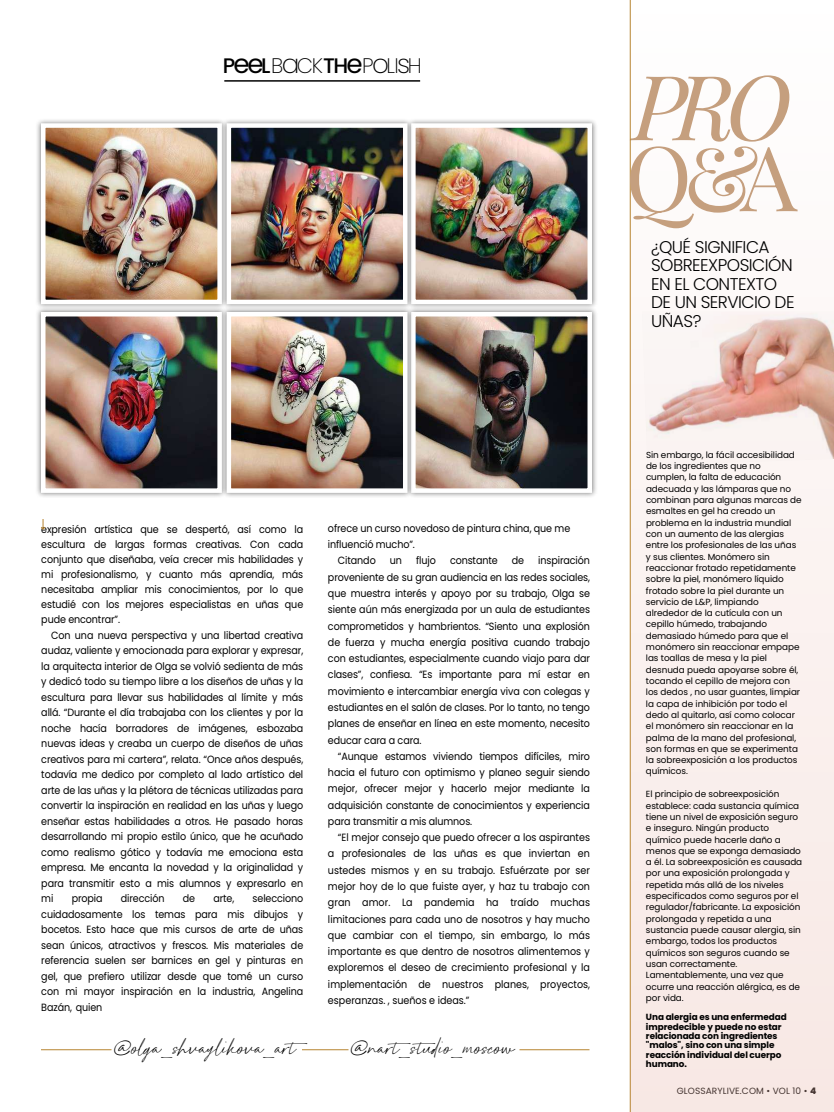
<style>
.page{position:relative;width:834px;height:1112px;background:#fff}
.page>*{position:absolute;margin:0;border:0;box-sizing:border-box;transform-origin:0 0}
.t1{font:italic 90px "Playfair Display";color:#c59f7e}
.t2{font:90px "Playfair Display";color:#c59f7e}
.t3{font:26px "Handletters Demo";color:#000}
.t4{font:200 21px "Poppins";color:#000}
.t5{font:300 17px/18.5px "Poppins";letter-spacing:-.03em;color:#000}
.t6{font:10.5px/16.2px "Poppins";letter-spacing:-.01em;color:#000;text-align:justify;scale:.91 1}
.t7{font:9px "Poppins";letter-spacing:.01em;color:#000}
.t8{font:8.85px/11.3px "Poppins";letter-spacing:-.01em;color:#000}
.t9{font:700 8.85px/9.3px "Poppins";letter-spacing:-.01em;color:#000}
.s1{font-weight:500}
.s2{font-weight:400;font-size:26.15px}
.s3{font-size:26.15px}
.s4{font-size:8.75px}
.s5{font-weight:800}
</style>
<div class="page">
<hr style="left:224px;top:80px;width:196px;height:2px;background:#000">
<hr style="left:41px;top:1050px;width:71px;height:1px;background:#b78431">
<hr style="left:302px;top:1050px;width:46px;height:1px;background:#b78431">
<hr style="left:520px;top:1050px;width:70px;height:1px;background:#b78431">
<div style="left:630px;top:0;width:204px;height:1112px;background:linear-gradient(to right,#fbf3f1,#fbf3f1)"></div>
<hr style="left:630px;top:0;width:1px;height:1112px;background:#b78431">
<img style="left:642px;top:312px;width:192px;height:154px">
<div style="left:406px;top:118px;width:192px;height:192px;background:#000;opacity:.5"></div>
<img style="left:416px;top:128px;width:171px;height:171px">
<div style="left:411px;top:123px;width:181px;height:181px;border:4px solid #fff"></div>
<div style="left:221px;top:118px;width:192px;height:192px;background:#000;opacity:.5"></div>
<img style="left:232px;top:128px;width:171px;height:171px">
<div style="left:227px;top:123px;width:181px;height:181px;border:4px solid #fff"></div>
<div style="left:35px;top:118px;width:192px;height:192px;background:#000;opacity:.5"></div>
<img style="left:46px;top:128px;width:171px;height:171px">
<div style="left:41px;top:123px;width:181px;height:181px;border:4px solid #fff"></div>
<div style="left:406px;top:306px;width:192px;height:192px;background:#000;opacity:.5"></div>
<img style="left:416px;top:317px;width:171px;height:171px">
<div style="left:411px;top:312px;width:181px;height:181px;border:4px solid #fff"></div>
<div style="left:221px;top:306px;width:192px;height:192px;background:#000;opacity:.5"></div>
<img style="left:232px;top:317px;width:171px;height:171px">
<div style="left:227px;top:312px;width:181px;height:181px;border:4px solid #fff"></div>
<div style="left:35px;top:306px;width:192px;height:192px;background:#000;opacity:.5"></div>
<img style="left:46px;top:317px;width:171px;height:171px">
<div style="left:41px;top:312px;width:181px;height:181px;border:4px solid #fff"></div>
<svg style="left:41px;top:519px;width:5px;height:11px"></svg>
<h3 class="t4" style="left:223px;top:53px;width:200px"><span class="s1">P</span><span class="s2">ee</span><span class="s1">L</span>B<span class="s3">a</span>CK<span class="s1">TH</span><span class="s2">e</span>P<span class="s3">o</span>LI<span class="s3">s</span>H</h3>
<h1 class="t1" style="left:633px;top:37px;width:160px">PRO</h1>
<h1 class="t2" style="left:625px;top:107px;width:173px">Q&amp;A</h1>
<h3 class="t5" style="left:651px;top:238px;width:145px">¿QUÉ SIGNIFICA<br>SOBREEXPOSICIÓN<br>EN EL CONTEXTO<br>DE UN SERVICIO DE<br>UÑAS?</h3>
<p class="t6" style="left:41px;top:522px;width:289px;line-height:15.1px">expresión artística que se despertó, así como la escultura de largas formas creativas. Con cada conjunto que diseñaba, veía crecer mis habilidades y mi profesionalismo, y cuanto más aprendía, más necesitaba ampliar mis conocimientos, por lo que estudié con los mejores especialistas en uñas que pude encontrar”.</p>
<p class="t6" style="left:41px;top:627px;width:289px;line-height:15.5px;text-indent:10px">Con una nueva perspectiva y una libertad creativa audaz, valiente y emocionada para explorar y expresar, la arquitecta interior de Olga se volvió sedienta de más y dedicó todo su tiempo libre a los diseños de uñas y la escultura para llevar sus habilidades al límite y más allá. “Durante el día trabajaba con los clientes y por la noche hacía borradores de imágenes, esbozaba nuevas ideas y creaba un cuerpo de diseños de uñas creativos para mi cartera”, relata. “Once años después, todavía me dedico por completo al lado artístico del arte de las uñas y la plétora de técnicas utilizadas para convertir la inspiración en realidad en las uñas y luego enseñar estas habilidades a otros. He pasado horas desarrollando mi propio estilo único, que he acuñado como realismo gótico y todavía me emociona esta empresa. Me encanta la novedad y la originalidad y para transmitir esto a mis alumnos y expresarlo en mi</p>
<p class="t6" style="left:72px;top:891px;width:36px">propia</p>
<p class="t6" style="left:121px;top:891px;width:50px">dirección</p>
<p class="t6" style="left:183px;top:891px;width:15px">de</p>
<p class="t6" style="left:213px;top:891px;width:25px">arte,</p>
<p class="t6" style="left:41px;top:891px;width:289px;line-height:15.5px;text-indent:211px">selecciono cuidadosamente los temas para mis dibujos y bocetos. Esto hace que mis cursos de arte de uñas sean únicos, atractivos y frescos. Mis materiales de referencia suelen ser barnices en gel y pinturas en gel, que prefiero utilizar desde que tomé un curso con mi mayor inspiración en la industria, Angelina Bazán, quien</p>
<p class="t6" style="left:328px;top:520px;width:268px">ofrece un curso novedoso de pintura china, que me</p>
<p class="t6" style="left:328px;top:536px;width:97px">influenció mucho”.</p>
<p class="t6" style="left:338px;top:553px;width:43px">Citando</p>
<p class="t6" style="left:390px;top:553px;width:15px">un</p>
<p class="t6" style="left:416px;top:553px;width:23px">flujo</p>
<p class="t6" style="left:450px;top:553px;width:54px">constante</p>
<p class="t6" style="left:512px;top:553px;width:15px">de</p>
<p class="t6" style="left:328px;top:553px;width:289px;text-indent:210px">inspiración proveniente de su gran audiencia en las redes sociales, que muestra interés y apoyo por su trabajo, Olga se siente aún más energizada por un aula de estudiantes comprometidos y hambrientos. “Siento una explosión de fuerza y mucha energía positiva cuando trabajo con estudiantes, especialmente cuando viajo para dar clases”, confiesa. “Es importante para mí estar en movimiento e intercambiar energía viva con colegas y estudiantes en el salón de clases. Por lo tanto, no tengo planes de enseñar en línea en este momento, necesito educar cara a cara.</p>
<p class="t6" style="left:328px;top:748px;width:289px;text-indent:10px">“Aunque estamos viviendo tiempos difíciles, miro hacia el futuro con optimismo y planeo seguir siendo mejor, ofrecer mejor y hacerlo mejor mediante la adquisición constante de conocimientos y experiencia para transmitir a mis alumnos.</p>
<p class="t6" style="left:328px;top:829px;width:289px;text-indent:10px">“El mejor consejo que puedo ofrecer a los aspirantes a profesionales de las uñas es que inviertan en ustedes mismos y en su trabajo. Esfuérzate por ser mejor hoy de lo que fuiste ayer, y haz tu trabajo con gran amor. La pandemia ha traído muchas limitaciones para cada uno de nosotros y hay mucho que cambiar con el tiempo, sin embargo, lo más importante es que dentro de nosotros alimentemos y exploremos el deseo de crecimiento profesional y la implementación de nuestros planes, proyectos, esperanzas. , sueños e ideas.”</p>
<h2 class="t3" style="left:115px;top:1035px;width:199px">@olga_shvaylikova_art</h2>
<h2 class="t3" style="left:351px;top:1035px;width:164px">@nart_studio_moscow</h2>
<p class="t8" style="left:646px;top:449px;width:157px"><span class="s4">S</span>in embargo, la fácil accesibilidad de los ingredientes que no cumplen, la falta de educación adecuada y las lámparas que no combinan para algunas marcas de esmaltes en gel ha creado un problema en la industria mundial con un aumento de las alergias entre los profesionales de las uñas y sus clientes. Monómero sin reaccionar frotado repetidamente sobre la piel, monómero líquido frotado sobre la piel durante un servicio de L&amp;P, limpiando alrededor de la cutícula con un cepillo húmedo, trabajando demasiado húmedo para que el monómero sin reaccionar empape las toallas de mesa y la piel desnuda pueda apoyarse sobre él, tocando el cepillo de mejora con los dedos , no usar guantes, limpiar la capa de inhibición por todo el dedo al quitarlo, así como colocar el monómero sin reaccionar en la palma de la mano del profesional, son formas en que se experimenta la sobreexposición a los productos químicos.</p>
<p class="t8" style="left:646px;top:789px;width:158px">El principio de sobreexposición establece: cada sustancia química tiene un nivel de exposición seguro e inseguro. Ningún producto químico puede hacerle daño a menos que se exponga demasiado a él. La sobreexposición es causada por una exposición prolongada y repetida más allá de los niveles especificados como seguros por el regulador/fabricante. La exposición prolongada y repetida a una sustancia puede causar alergia, sin embargo, todos los productos químicos son seguros cuando se usan correctamente.<br>Lamentablemente, una vez que ocurre una reacción alérgica, es de por vida.</p>
<p class="t9" style="left:646px;top:1013px;width:142px">Una alergia es una enfermedad impredecible y puede no estar relacionada con ingredientes "malos", sino con una simple reacción individual del cuerpo humano.</p>
<p class="t7" style="left:677px;top:1086px;width:141px">GLOSSARYLIVE.COM • VOL 10 • <span class="s5">4</span></p>
</div>
